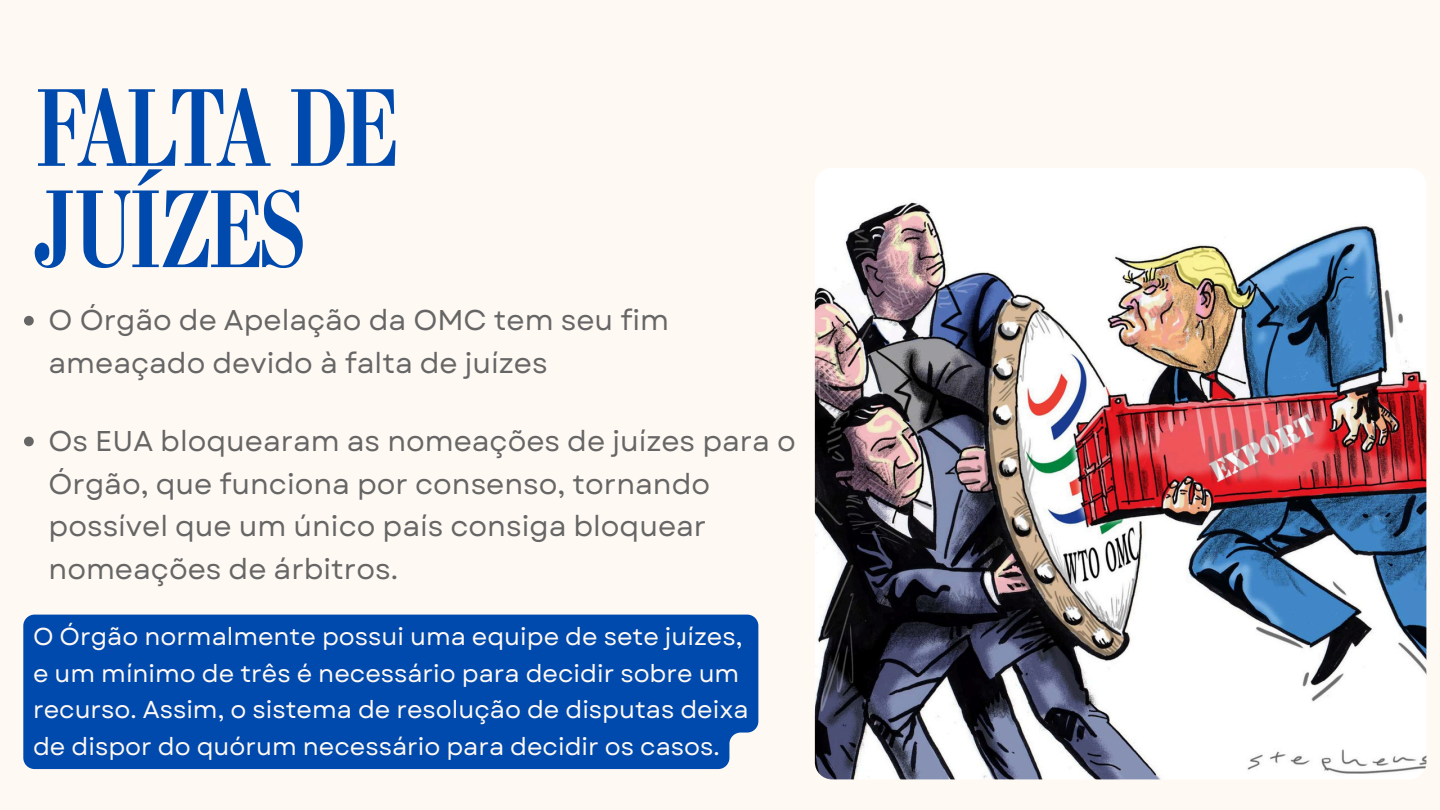
<style>
.page{position:relative;width:1440px;height:810px;background:#fff9f3}
.page>*{position:absolute;margin:0;border:0;box-sizing:border-box;transform-origin:0 0}
.t1{font:condensed 117px/101.2px "Bodoni";letter-spacing:-.03em;color:#004aad}
.t2{font:28.6px/42.8px "Garet";color:#666}
.t3{font:24.4px/36.5px "Garet";color:#fff9f3}
</style>
<div class="page">
<img style="left:815px;top:168px;width:611px;height:611px;border-radius:17px">
<svg style="left:24px;top:316px;width:10px;height:10px"></svg>
<svg style="left:24px;top:437px;width:10px;height:9px"></svg>
<div style="left:23px;top:615px;width:735px;height:154px;background:#004aad"></div>
<p class="t1" style="left:33px;top:81px;width:365px">FALTA DE<br>JUÍZES</p>
<p class="t2" style="left:49px;top:299px;width:622px">O Órgão de Apelação da OMC tem seu fim ameaçado devido à falta de juízes</p>
<p class="t2" style="left:49px;top:420px;width:749px">Os EUA bloquearam as nomeações de juízes para o Órgão, que funciona por consenso, tornando possível que um único país consiga bloquear nomeações de árbitros.</p>
<p class="t3" style="left:33px;top:619px;width:717px">O Órgão normalmente possui uma equipe de sete juízes, e um mínimo de três é necessário para decidir sobre um recurso. Assim, o sistema de resolução de disputas deixa de dispor do quórum necessário para decidir os casos.</p>
</div>
